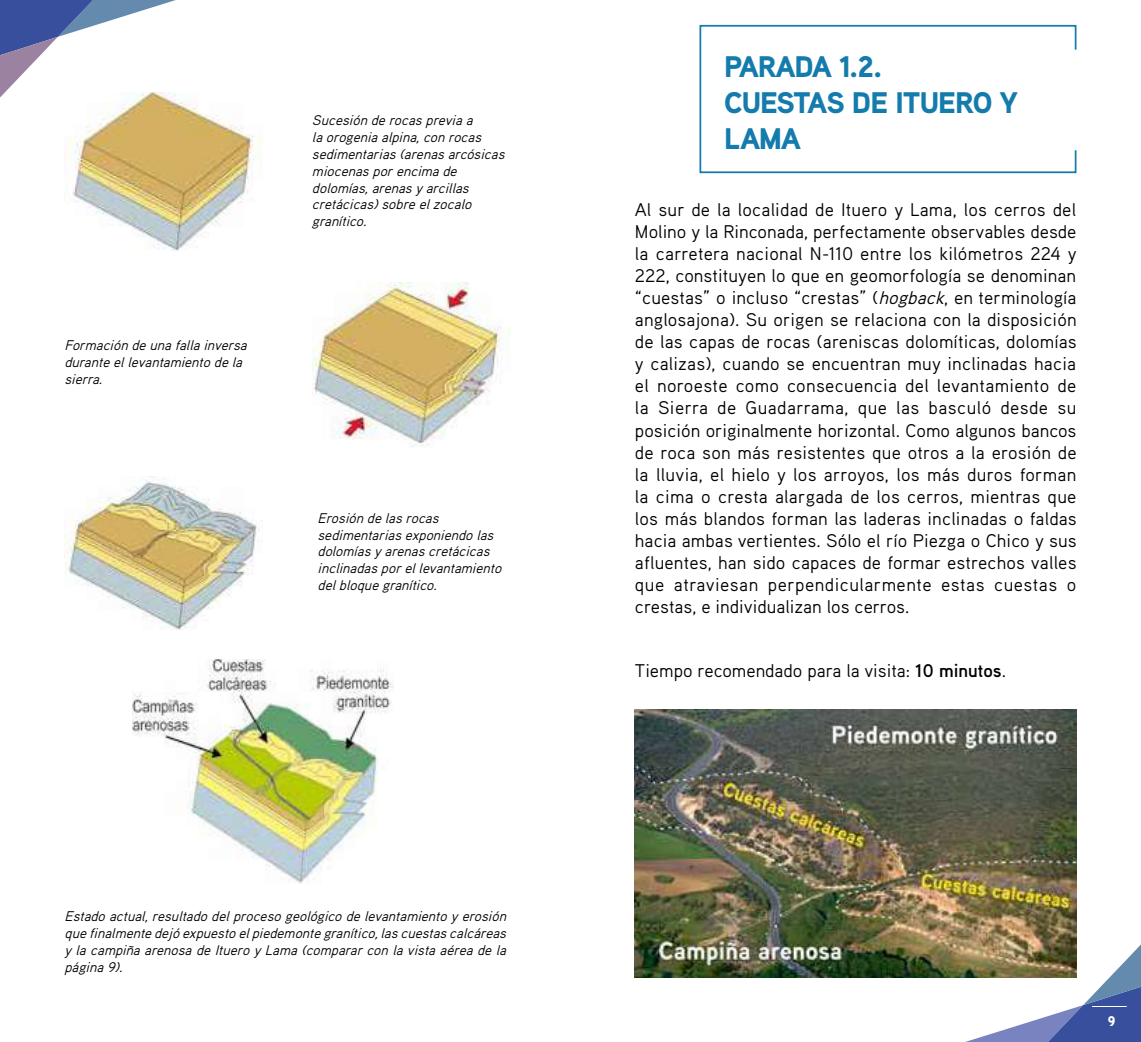
<style>
.page{position:relative;width:1141px;height:1042px;background:#fff}
.page>*{position:absolute;margin:0;border:0;box-sizing:border-box;transform-origin:0 0}
.t1{font:900 29.75px/35.7px "Aaux Pro";letter-spacing:-.03em;color:#147bad}
.t2{font:18.38px/22.1px "Aaux Pro";color:#000;text-align:justify}
.t3{font:italic 14px/16.8px "Aaux Pro";color:#000}
.t4{font:900 14px "Aaux Pro";color:#fff}
.s1{font-style:italic}
.s2{font-weight:700}
</style>
<div class="page">
<svg style="left:917px;top:929px;width:224px;height:113px"></svg>
<svg style="left:0;top:0;width:176px;height:98px"></svg>
<hr style="left:1092px;top:1006px;width:35px;height:1px;background:#fff">
<svg style="left:699px;top:24px;width:378px;height:150px"></svg>
<img style="left:635px;top:709px;width:441px;height:268px">
<img style="left:64px;top:92px;width:196px;height:159px">
<img style="left:312px;top:283px;width:198px;height:163px">
<img style="left:64px;top:477px;width:196px;height:153px">
<img style="left:132px;top:659px;width:262px;height:224px">
<p class="t3" style="left:64px;top:336px;width:188px">Formacióndeunafallainversa duranteellevantamientodela sierra.</p>
<p class="t3" style="left:312px;top:112px;width:198px">Sucesiónderocaspreviaa laorogeniaalpina,conrocas sedimentarias(arenasarcósicas miocenasporencimade dolomías,arenasyarcillas cretácicas)sobreelzocalo granítico.</p>
<p class="t3" style="left:318px;top:509px;width:189px">Erosióndelasrocas sedimentariasexponiendolas dolomíasyarenascretácicas inclinadasporellevantamiento delbloquegranítico.</p>
<p class="t3" style="left:64px;top:907px;width:447px;text-align:justify">Estadoactual,resultadodelprocesogeológicodelevantamientoyerosión quefinalmentedejóexpuestoelpiedemontegranítico,lascuestascalcáreas ylacampiñaarenosadeItueroyLama(compararconlavistaaéreadela página9).</p>
<h1 class="t1" style="left:724px;top:48px;width:295px">PARADA 1.2.<br>CUESTAS DE ITUERO Y<br>LAMA</h1>
<p class="t2" style="left:635px;top:198px;width:443px">Al sur de la localidad de Ituero y Lama, los cerros del Molino y la Rinconada, perfectamente observables desde la carretera nacional N-110 entre los kilómetros 224 y 222, constituyen lo que en geomorfología se denominan “cuestas” o incluso “crestas” (<span class="s1">hogback</span>, en terminología anglosajona). Su origen se relaciona con la disposición de las capas de rocas (areniscas dolomíticas, dolomías y calizas), cuando se encuentran muy inclinadas hacia el noroeste como consecuencia del levantamiento de la Sierra de Guadarrama, que las basculó desde su posición originalmente horizontal. Como algunos bancos de roca son más resistentes que otros a la erosión de la lluvia, el hielo y los arroyos, los más duros forman la cima o cresta alargada de los cerros, mientras que los más blandos forman las laderas inclinadas o faldas hacia ambas vertientes. Sólo el río Piezga o Chico y sus afluentes, han sido capaces de formar estrechos valles que atraviesan perpendicularmente estas cuestas o crestas, e individualizan los cerros.</p>
<p class="t2" style="left:635px;top:659px;width:373px">Tiempo recomendado para la visita: <span class="s2">10 minutos</span>.</p>
<p class="t4" style="left:1108px;top:1012px;width:9px">9</p>
</div>
